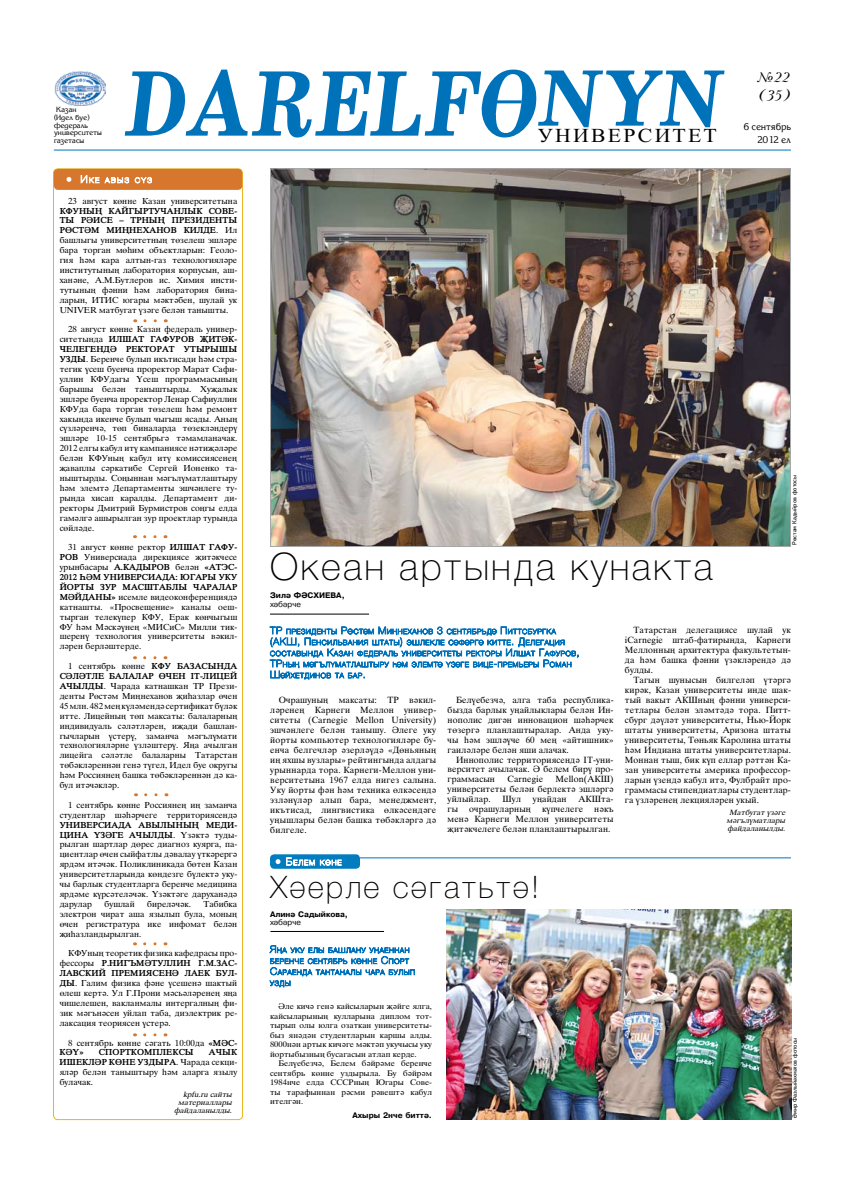
<style>
.page{position:relative;width:842px;height:1191px;background:#fff}
.page>*{position:absolute;margin:0;border:0;box-sizing:border-box;transform-origin:0 0}
.t1{font:700 94.3px "TT School Book M";color:#0072ba;scale:.85 1}
.t2{font:100 38px "TT Tatarstan";letter-spacing:.06em;color:#000}
.t3{font:100 31px "TT Tatarstan";letter-spacing:.07em;color:#000}
.t4{font:19.8px "TT Times New Roman";letter-spacing:.1em;color:#000;scale:1.1 1}
.t5{font:italic 13.1px/18px "TT Kudrashov";color:#000;scale:1.08 1}
.t6{font:10px/13px "TT Karelia";letter-spacing:.02em;color:#000;text-align:right;scale:.94 1}
.t7{font:9px/10px "TT Dutch";letter-spacing:.01em;color:#000;text-align:justify}
.t8{font:8.7px/9.9px "TT Dutch";color:#000;text-align:justify}
.t9{font:700 8.7px "TT Dutch";color:#000}
.t10{font:8.1px/9.5px "TT Dutch";color:#000;text-align:justify;scale:1.05 1}
.t11{font:700 8px "TT Pragmatica";color:#000}
.t12{font:8px "TT Pragmatica";color:#000}
.t13{font:italic 7.6px/8px "TT Dutch";color:#000;text-align:center;scale:1.05 1}
.t14{font:7.6px/7.7px "TT Karelia";color:#000}
.t15{font:500 6px "TT Text Rus";color:#000}
.s1{font-size:81px}
.s2{font-weight:700}
</style>
<div class="page">
<div style="left:53px;top:168px;width:190px;height:952px;border:1px solid #eab41d;border-radius:4px"></div>
<img style="left:54px;top:71px;width:52px;height:34px">
<hr style="left:54px;top:150px;width:737px;height:1px;background:#0072ba">
<hr style="left:496px;top:100px;width:26px;height:3px;background:#0072ba">
<div style="left:54px;top:169px;width:188px;height:21px;background:#d7772d;border-radius:4px"></div>
<svg style="left:67px;top:177px;width:4px;height:5px"></svg>
<svg style="left:270px;top:626px;width:309px;height:53px"></svg>
<svg style="left:269px;top:945px;width:146px;height:42px"></svg>
<hr style="left:360px;top:857px;width:431px;height:1px;background:#0072ba">
<img style="left:272px;top:170px;width:517px;height:375px">
<svg style="left:80px;top:175px;width:72px;height:9px"></svg>
<hr style="left:270px;top:931px;width:114px;height:1px;background:#000">
<div style="left:270px;top:854px;width:90px;height:14px;background:#007cbf;border-radius:4px"></div>
<svg style="left:276px;top:854px;width:66px;height:15px"></svg>
<img style="left:447px;top:909px;width:344px;height:210px">
<svg style="left:145px;top:319px;width:21px;height:3px"></svg>
<svg style="left:145px;top:656px;width:21px;height:3px"></svg>
<svg style="left:146px;top:793px;width:21px;height:3px"></svg>
<svg style="left:145px;top:942px;width:21px;height:3px"></svg>
<hr style="left:270px;top:614px;width:99px;height:1px;background:#000">
<svg style="left:145px;top:535px;width:21px;height:3px"></svg>
<svg style="left:145px;top:1033px;width:21px;height:3px"></svg>
<p class="t14" style="left:54px;top:106px;width:50px">Казан<br>(Идел буе) федераль университеты газетасы</p>
<h1 class="t1" style="left:122px;top:48px;width:720px">DARELFO<span class="s1">NYN</span></h1>
<h3 class="t4" style="left:538px;top:122px;width:164px">УниверсиTеT</h3>
<h3 class="t5" style="left:757px;top:68px;width:32px">№22 (35)</h3>
<p class="t6" style="left:744px;top:120px;width:52px">6 сентябрь<br>2012 ел</p>
<p class="t8" style="left:68px;top:196px;width:171px">23 август көнне Казан университетына</p>
<p class="t8" style="left:60px;top:206px;width:179px"><span class="s2">КФУның Кайгыртучанлык сове&shy;ты рәисе – ТРның Президенты Рөстәм Миңнеханов килде</span>. Ил башлыгы университетның төзелеш эшләре бара торган мөһим объектларын: Геоло&shy;гия һәм кара алтын-газ технологияләре институтының лаборатория корпусын, аш&shy;ханәне, А.М.Бутлеров ис. Химия инсти&shy;тутының фәнни һәм лаборатория бина&shy;ларын, ИТИС югары мәктәбен, шулай ук UNIVER матбугат үзәге белән танышты.</p>
<p class="t8" style="left:60px;top:324px;width:179px;text-indent:9px">28 август көнне Казан федераль универ&shy;ситетында <span class="s2">Илшат Гафуров җитәк&shy;челегендә ректорат утырышы узды</span>. Беренче булып икътисади һәм стра&shy;тегик үсеш буенча проректор Марат Сафи&shy;уллин КФУдагы Үсеш программасының барышы белән таныштырды. Хуҗалык эшләре буенча проректор Ленар Сафиуллин КФУда бара торган төзелеш һәм ремонт хакында икенче булып чыгыш ясады. Аның сүзләренчә, төп биналарда төзекләндерү эшләре 10-15 сентябрьгә тәмамланачак.<br>2012 елгы кабул итү кампаниясе нәтиҗәләре белән КФУның кабул итү комиссиясенең җаваплы сәркатибе Сергей Ионенко та&shy;ныштырды. Соңыннан мәгълүматлаштыру һәм элемтә Департаменты эшчәнлеге ту&shy;рында хисап каралды. Департамент ди&shy;ректоры Дмитрий Бурмистров соңгы елда гамәлгә ашырылган зур проектлар турында сөйләде.</p>
<p class="t8" style="left:60px;top:542px;width:179px;text-align:left;text-indent:9px">31 август көнне ректор <span class="s2">Илшат Гафу&shy;ров</span> Универсиада дирекциясе җитәкчесе урынбасары <span class="s2">А.Кадыров</span> белән <span class="s2">«АТЭС-2012 һәм Универсиада: югары уку йорты зур масштаблы чаралар мәйданы»</span> исемле видеоконференциядә катнашты. «Просвещение» каналы оеш&shy;тырган телекүпер КФУ, Ерак көнчыгыш ФУ һәм Мәскәүнең «МИСиС» Милли тик-- шеренү технология университеты вәкил&shy;ләрен берләштерде.</p>
<p class="t8" style="left:60px;top:661px;width:179px;text-indent:9px">1 сентябрь көнне <span class="s2">КФУ базасында сәләтле балалар өчен IT-лицей ачылды</span>. Чарада катнашкан ТР Прези&shy;денты Рөстәм Миңнеханов җиһазлар өчен 45 млн. 482 мең күләмендә сертификат бүләк итте. Лицейның төп максаты: балаларның индивидуаль сәләтләрен, иҗади башлан&shy;гычларын үстерү, заманча мәгълүмати технологияләрне үзләштерү. Яңа ачылган лицейга сәләтле балаларны Татарстан төбәкләреннән генә түгел, Идел буе округы һәм Россиянең башка төбәкләреннән дә ка&shy;бул итәчәкләр.</p>
<p class="t8" style="left:60px;top:800px;width:179px;text-align:right">1 сентябрь көнне Россиянең иң заманча студентлар шәһәрчеге территориясендә</p>
<p class="t8" style="left:60px;top:819px;width:179px"><span class="s2">Универсиада авылының Меди&shy;цина үзәге ачылды</span>. Үзәктә туды&shy;рылган шартлар дөрес диагноз куярга, па&shy;циентлар өчен сыйфатлы дәвалау үткәрергә ярдәм итәчәк. Поликлиникада бөтен Казан университетларында көндезге бүлектә уку&shy;чы барлык студентларга беренче медицина ярдәме күрсәтеләчәк. Үзәктәге даруханәдә дарулар</p>
<p class="t8" style="left:60px;top:899px;width:179px;text-indent:144px">Табибка электрон чират аша язылып була, моның өчен регистратура ике инфомат белән җиһазландырылган.</p>
<p class="t8" style="left:60px;top:948px;width:179px;text-align:left;text-indent:9px">КФУның теоретик физика кафедрасы про&shy;фессоры <span class="s2">Р.Нигъмәтуллин Г.М.Зас-- лавский премиясенә лаек бул&shy;ды</span>. Галим физика фәне үсешенә шактый өлеш кертә. Ул Г.Прони мәсьәләренең яңа чишелешен, вакланмалы интергалның фи&shy;зик мәгънәсен уйлап таба, диэлектрик ре&shy;лаксация теориясен үстерә.</p>
<p class="t8" style="left:60px;top:1037px;width:179px;text-indent:9px">8 сентябрь көнне сәгать 10:00да <span class="s2">«Мәс&shy;кәү»</span></p>
<p class="t8" style="left:104px;top:899px;width:32px">бушлай</p>
<p class="t8" style="left:147px;top:899px;width:45px">биреләчәк.</p>
<p class="t9" style="left:99px;top:1047px;width:96px">спорткомплексы</p>
<p class="t8" style="left:60px;top:1047px;width:179px;text-align:left;text-indent:149px"><span class="s2">ачык ишек-ләр көне уздыра</span>. Чарада секци-- яләр белән таныштыру һәм аларга язылу булачак.</p>
<p class="t13" style="left:174px;top:1090px;width:57px;text-align:right">kpfu.ru сайты материаллары файдаланылды.</p>
<h2 class="t2" style="left:270px;top:547px;width:444px">Океан артында кунакта</h2>
<p class="t11" style="left:270px;top:591px;width:76px">Зилә ФӘСХИЕВА,</p>
<p class="t12" style="left:270px;top:600px;width:33px">хәбәрче</p>
<p class="t15" style="left:791px;top:544px;width:71px;rotate:-90deg">Рөстәм Кадыйров фотосы</p>
<p class="t7" style="left:270px;top:695px;width:167px;text-indent:9px">Очрашуның максаты: ТР вәкил&shy;ләренең Карнеги Меллон универ&shy;ситеты (Carnegie Mellon University) эшчәнлеге белән танышу. Әлеге уку йорты компьютер технологияләре бу&shy;енча белгечләр әзерләүдә «Дөньяның иң яхшы вузлары» рейтингында алдагы урыннарда тора. Карнеги-Меллон уни&shy;верситетына 1967 елда нигез салына.<br>Уку йорты фән һәм техника өлкәсендә эзләнүләр алып бара, менеджмент, икътисад, лингвистика өлкәсендәге уңышлары белән башка төбәкләргә дә билгеле.</p>
<p class="t7" style="left:448px;top:695px;width:167px;text-indent:9px">Белүебезчә, алга таба республика&shy;бызда барлык уңайлыклары белән Ин&shy;нополис дигән инновацион шәһәрчек төзергә планлаштыралар. Анда уку&shy;чы һәм эшләүче 60 мең «айтишник» гаиләләре белән яши алачак.</p>
<p class="t7" style="left:448px;top:754px;width:167px;text-indent:9px">Иннополис территориясендә IT-уни&shy;верситет ачылачак. Ә белем бирү про&shy;граммасын</p>
<p class="t7" style="left:448px;top:774px;width:167px;text-indent:108px">Mellon(АКШ) университеты белән берлектә эшләргә уйлыйлар.</p>
<p class="t7" style="left:508px;top:774px;width:37px">Carnegie</p>
<p class="t7" style="left:448px;top:794px;width:167px;text-indent:131px">АКШта&shy;гы очрашуларның күпчелеге нәкъ менә Карнеги Меллон университеты җитәкчелеге белән планлаштырылган.</p>
<p class="t7" style="left:502px;top:794px;width:20px">Шул</p>
<p class="t7" style="left:533px;top:794px;width:35px">уңайдан</p>
<p class="t7" style="left:625px;top:625px;width:167px;text-indent:9px">Татарстан делегациясе шулай ук iCarnegie штаб-фатирында, Карнеги Меллонның архитектура факультетын&shy;да һәм башка фәнни үзәкләрендә дә булды.</p>
<p class="t7" style="left:625px;top:675px;width:167px;text-indent:9px">Тагын шунысын билгеләп үтәргә кирәк, Казан университеты инде шак&shy;тый вакыт АКШның фәнни универси&shy;тетлары белән эләмтәдә тора. Питт&shy;сбург дәүләт университеты, Нью-Йорк штаты университеты, Аризона штаты университеты, Төньяк Каролина штаты һәм Индиана штаты университетлары.<br>Моннан тыш, бик күп еллар рәттән Ка&shy;зан университеты америка профессор&shy;ларын үзендә кабул итә, Фулбрайт про&shy;граммасы стипендиатлары студентлар&shy;га үзләренең лекцияләрен укый.</p>
<p class="t13" style="left:727px;top:808px;width:57px">Матбугат үзәге мәгълүматлары файдаланылды.</p>
<h3 class="t3" style="left:270px;top:871px;width:271px">Хәерле сәгатьтә!</h3>
<p class="t11" style="left:270px;top:910px;width:80px">Алинә Садыйкова,</p>
<p class="t12" style="left:270px;top:918px;width:33px">хәбәрче</p>
<p class="t10" style="left:270px;top:1002px;width:156px;text-indent:8px">Әле кичә генә кайсыларын җәйге ялга, кайсыларының кулларына диплом тот&shy;тырып олы юлга озаткан университеты&shy;быз янәдән студентларын каршы алды.<br>8000нән артык кичәге мәктәп укучысы уку йортыбызның бусагасын атлап керде.</p>
<p class="t10" style="left:270px;top:1059px;width:156px;text-indent:8px">Белүебезчә, Белем бәйрәме беренче сентябрь көнне уздырыла. Бу бәйрәм 1984нче елда СССРның Югары Сове&shy;ты тарафыннан рәсми рәвештә кабул ителгән.</p>
<p class="t11" style="left:352px;top:1110px;width:81px">Ахыры 2нче биттә.</p>
<p class="t15" style="left:791px;top:1118px;width:82px;rotate:-90deg">Әмир Фазлыйәхмәтов фотосы</p>
</div>
